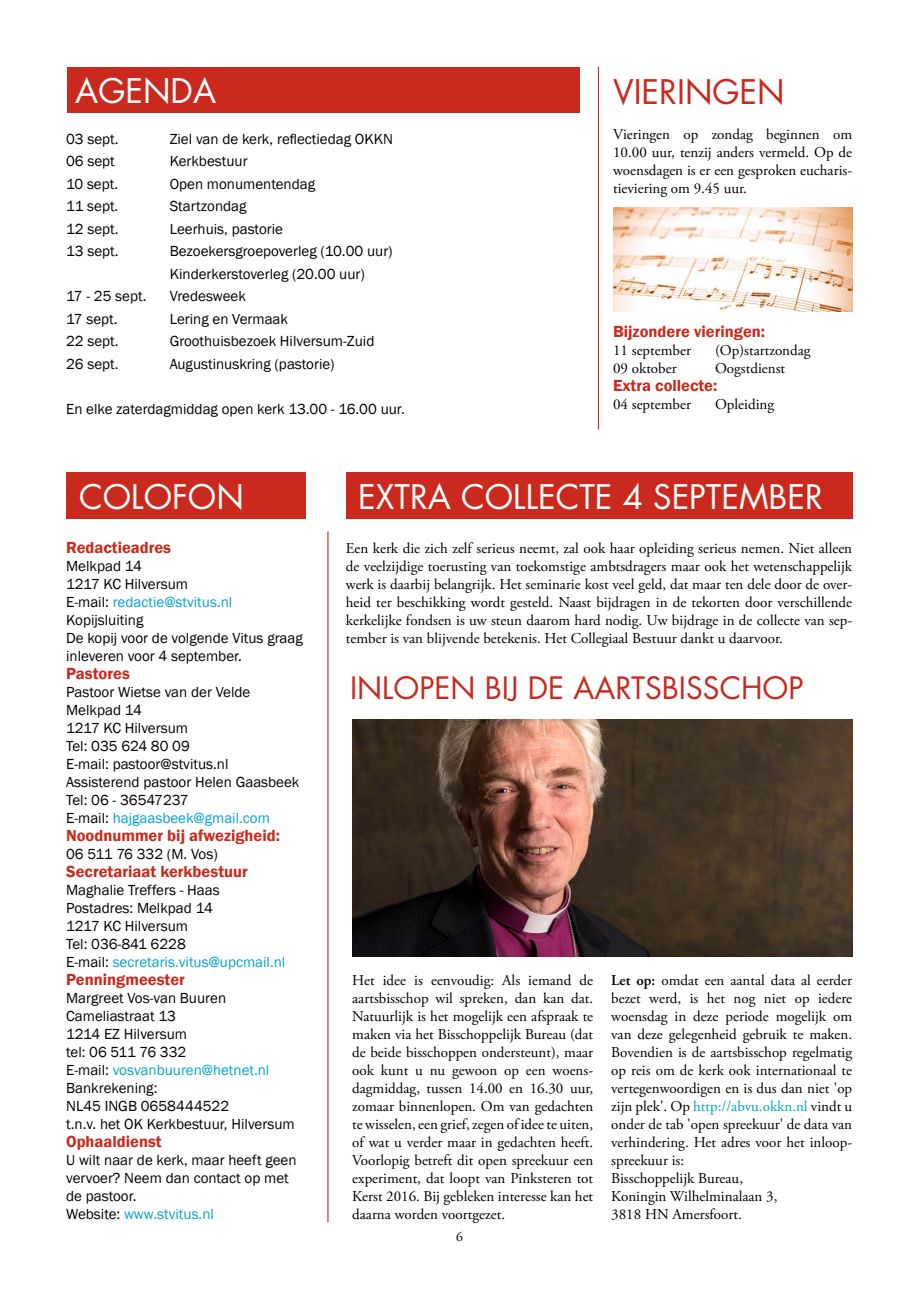
<style>
.page{position:relative;width:919px;height:1289px;background:#fff}
.page>*{position:absolute;margin:0;border:0;box-sizing:border-box;transform-origin:0 0}
.t1{font:33px "Futura";color:#fff}
.t2{font:33px "Futura";color:#ca291d}
.t3{font:30px "Futura";color:#ca291d}
.t4{font:600 16.5px "Franklin Gothic";color:#ca291d}
.t5{font:15px/18px "Adobe Garamond Pro";color:#000;text-align:justify}
.t6{font:15px/18px "Franklin Gothic";color:#000}
.t7{font:13.5px "Adobe Garamond Pro";color:#000}
.s1{color:#00a3d3}
.s2{font-weight:600}
</style>
<div class="page">
<div style="left:67px;top:472px;width:239px;height:47px;background:#ca291d"></div>
<div style="left:346px;top:472px;width:506px;height:47px;background:#ca291d"></div>
<div style="left:67px;top:67px;width:512px;height:46px;background:#ca291d"></div>
<hr style="left:327px;top:531px;width:1px;height:691px;background:#ca291d">
<hr style="left:598px;top:67px;width:1px;height:362px;background:#ca291d">
<img style="left:352px;top:719px;width:500px;height:237px">
<img style="left:613px;top:207px;width:239px;height:104px">
<h1 class="t1" style="left:75px;top:68px;width:142px">AGENDA</h1>
<p class="t6" style="left:66px;top:130px;width:54px">03 sept.</p>
<p class="t6" style="left:170px;top:130px;width:225px">Ziel van de kerk, reflectiedag OKKN</p>
<p class="t6" style="left:66px;top:152px;width:50px">06 sept</p>
<p class="t6" style="left:170px;top:152px;width:79px">Kerkbestuur</p>
<p class="t6" style="left:66px;top:175px;width:54px">10 sept.</p>
<p class="t6" style="left:170px;top:175px;width:147px">Open monumentendag</p>
<p class="t6" style="left:66px;top:197px;width:54px">11 sept.</p>
<p class="t6" style="left:170px;top:197px;width:78px">Startzondag</p>
<p class="t6" style="left:66px;top:220px;width:54px">12 sept.</p>
<p class="t6" style="left:170px;top:220px;width:115px">Leerhuis, pastorie</p>
<p class="t6" style="left:66px;top:242px;width:54px">13 sept.</p>
<p class="t6" style="left:170px;top:240px;width:224px;line-height:22.5px">Bezoekersgroepoverleg (10.00 uur)<br>Kinderkerstoverleg (20.00 uur)</p>
<p class="t6" style="left:66px;top:287px;width:82px">17 - 25 sept.</p>
<p class="t6" style="left:170px;top:287px;width:78px">Vredesweek</p>
<p class="t6" style="left:66px;top:310px;width:53px">17 sept.</p>
<p class="t6" style="left:170px;top:310px;width:120px">Lering en Vermaak</p>
<p class="t6" style="left:66px;top:332px;width:54px">22 sept.</p>
<p class="t6" style="left:170px;top:332px;width:206px">Groothuisbezoek Hilversum-Zuid</p>
<p class="t6" style="left:66px;top:355px;width:54px">26 sept.</p>
<p class="t6" style="left:170px;top:355px;width:166px">Augustinuskring (pastorie)</p>
<p class="t6" style="left:66px;top:400px;width:340px">En elke zaterdagmiddag open kerk 13.00 - 16.00 uur.</p>
<h1 class="t2" style="left:613px;top:69px;width:173px">VIERINGEN</h1>
<p class="t5" style="left:613px;top:126px;width:240px">Vieringen op zondag beginnen om 10.00 uur, tenzij anders vermeld. Op de woensdagen is er een gesproken eucharis&shy;tieviering om 9.45 uur.</p>
<p class="t4" style="left:613px;top:321px;width:153px">Bijzondere vieringen:</p>
<p class="t5" style="left:613px;top:342px;width:79px">11 september</p>
<p class="t5" style="left:715px;top:342px;width:97px">(Op)startzondag</p>
<p class="t5" style="left:613px;top:360px;width:65px">09 oktober</p>
<p class="t5" style="left:715px;top:360px;width:72px">Oogstdienst</p>
<p class="t4" style="left:613px;top:375px;width:106px">Extra collecte:</p>
<p class="t5" style="left:613px;top:396px;width:79px">04 september</p>
<p class="t5" style="left:715px;top:396px;width:60px">Opleiding</p>
<h1 class="t1" style="left:79px;top:473px;width:166px">COLOFON</h1>
<h1 class="t1" style="left:358px;top:473px;width:466px">EXTRA COLLECTE 4 SEPTEMBER</h1>
<p class="t4" style="left:66px;top:537px;width:106px">Redactieadres</p>
<p class="t6" style="left:66px;top:557px;width:238px">Melkpad 14<br>1217 KC Hilversum<br>E-mail: <span class="s1">redactie@stvitus.nl<br></span>Kopijsluiting<br>De kopij voor de volgende Vitus graag inleveren voor 4 september.</p>
<p class="t4" style="left:66px;top:663px;width:65px">Pastores</p>
<p class="t6" style="left:66px;top:683px;width:235px">Pastoor Wietse van der Velde<br>Melkpad 14<br>1217 KC Hilversum<br>Tel: 035 624 80 09<br>E-mail: pastoor@stvitus.nl<br>Assisterend pastoor Helen Gaasbeek<br>Tel: 06 - 36547237<br>E-mail: <span class="s1">hajgaasbeek@gmail.com</span></p>
<p class="t4" style="left:66px;top:825px;width:215px">Noodnummer bij afwezigheid:</p>
<p class="t6" style="left:66px;top:845px;width:153px">06 511 76 332 (M. Vos)</p>
<p class="t4" style="left:66px;top:861px;width:183px">Secretariaat kerkbestuur</p>
<p class="t6" style="left:66px;top:881px;width:221px">Maghalie Treffers - Haas<br>Postadres: Melkpad 14<br>1217 KC Hilversum<br>Tel: 036-841 6228<br>E-mail: <span class="s1">secretaris.vitus@upcmail.nl</span></p>
<p class="t4" style="left:66px;top:969px;width:120px">Penningmeester</p>
<p class="t6" style="left:66px;top:989px;width:230px">Margreet Vos-van Buuren<br>Cameliastraat 13<br>1214 EZ Hilversum<br>tel: 06 511 76 332<br>E-mail: <span class="s1">vosvanbuuren@hetnet.nl<br></span>Bankrekening:<br>NL45 INGB 0658444522<br>t.n.v. het OK Kerkbestuur, Hilversum</p>
<p class="t4" style="left:66px;top:1131px;width:97px">Ophaaldienst</p>
<p class="t6" style="left:66px;top:1151px;width:232px">U wilt naar de kerk, maar heeft geen vervoer? Neem dan contact op met de pastoor.<br>Website: <span class="s1">www.stvitus.nl</span></p>
<p class="t5" style="left:346px;top:540px;width:508px">Een kerk die zich zelf serieus neemt, zal ook haar opleiding serieus nemen. Niet alleen de veelzijdige toerusting van toekomstige ambtsdragers maar ook het wetenschappelijk werk is daarbij belangrijk. Het seminarie kost veel geld, dat maar ten dele door de over&shy;heid ter beschikking wordt gesteld. Naast bijdragen in de tekorten door verschillende kerkelijke fondsen is uw steun daarom hard nodig. Uw bijdrage in de collecte van sep&shy;tember is van blijvende betekenis. Het Collegiaal Bestuur dankt u daarvoor.</p>
<h2 class="t3" style="left:350px;top:667px;width:455px">INLOPEN BIJ DE AARTSBISSCHOP</h2>
<p class="t5" style="left:352px;top:972px;width:242px">Het idee is eenvoudig: Als iemand de aartsbisschop wil spreken, dan kan dat.<br>Natuurlijk is het mogelijk een afspraak te maken via het Bisschoppelijk Bureau (dat de beide bisschoppen ondersteunt), maar ook kunt u nu gewoon op een woens&shy;dagmiddag, tussen 14.00 en 16.30 uur, zomaar binnenlopen. Om van gedachten te wisselen, een grief, zegen of idee te uiten, of wat u verder maar in gedachten heeft.<br>Voorlopig betreft dit open spreekuur een experiment, dat loopt van Pinksteren tot Kerst 2016. Bij gebleken interesse kan het daarna worden voortgezet.</p>
<p class="t5" style="left:611px;top:972px;width:242px;text-align:left"><span class="s2">Let op:</span> omdat een aantal data al eerder bezet werd, is het nog niet op iedere woensdag in deze periode mogelijk om van deze gelegenheid gebruik te maken.<br>Bovendien is de aartsbisschop regelmatig op reis om de kerk ook internationaal te vertegenwoordigen en is dus dan niet 'op zijn plek'. Op <span class="s1">http://abvu.okkn.nl</span> vindt u onder de tab 'open spreekuur' de data van verhindering. Het adres voor het inloop&shy;spreekuur is:<br>Bisschoppelijk Bureau,<br>Koningin Wilhelminalaan 3,<br>3818 HN Amersfoort.</p>
<p class="t7" style="left:456px;top:1228px;width:8px">6</p>
</div>
